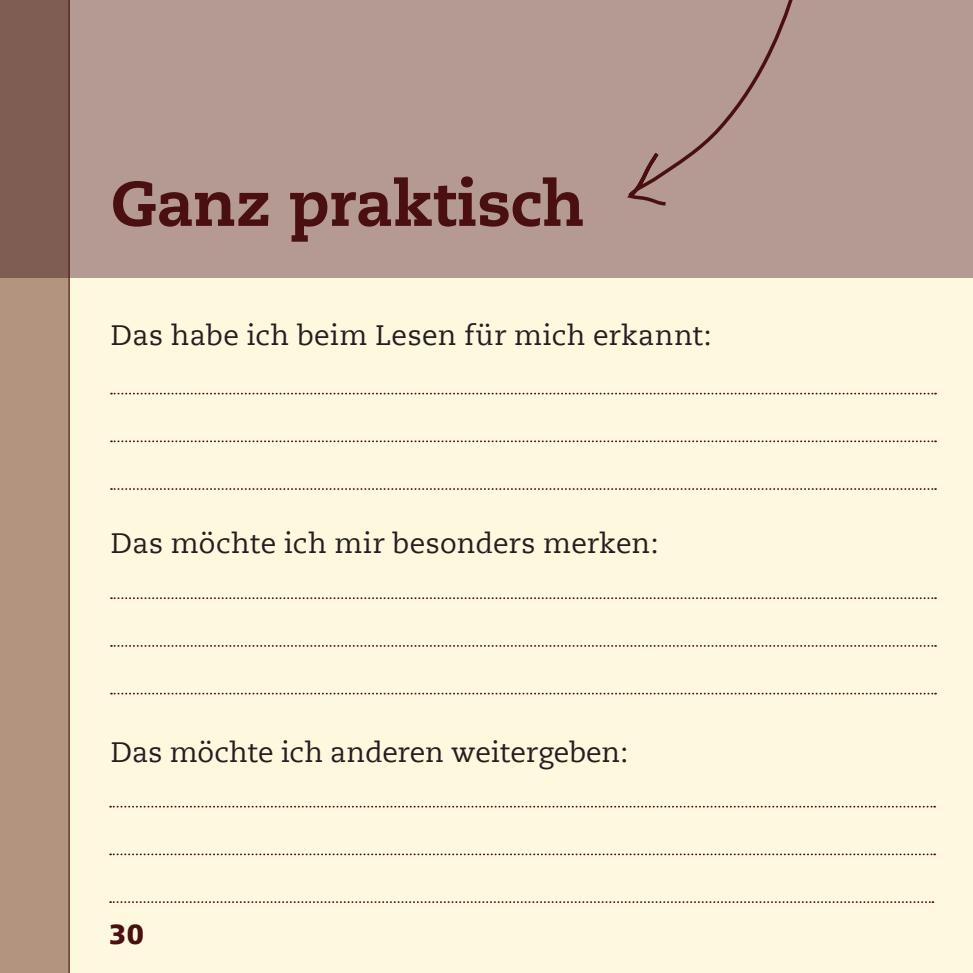
<style>
.page{position:relative;width:973px;height:973px;background:#fff}
.page>*{position:absolute;margin:0;border:0;box-sizing:border-box;transform-origin:0 0}
.Überschrift{font:800 63px "Caecilia LT";letter-spacing:-.005em;color:#4a0f10}
.Text_normal{font:28px "Caecilia LT";letter-spacing:.01em;color:#231f20}
.t1{font:900 28px "Frutiger LT";color:#4a0f10}
</style>
<div class="page">
<div style="left:0;top:0;width:972px;height:972px;background:#fef8de"></div>
<div style="left:0;top:0;width:972px;height:278px;background:#b49a92"></div>
<svg style="left:0;top:0;width:68px;height:972px;background:#a48472"></svg>
<hr style="left:68px;top:0;width:2px;height:972px;background:#4a0f10">
<svg style="left:627px;top:0;width:166px;height:206px"></svg>
<svg style="left:110px;top:805px;width:824px;height:2px"></svg>
<svg style="left:110px;top:853px;width:824px;height:2px"></svg>
<svg style="left:110px;top:901px;width:823px;height:1px"></svg>
<svg style="left:111px;top:392px;width:824px;height:2px"></svg>
<svg style="left:111px;top:440px;width:824px;height:2px"></svg>
<svg style="left:111px;top:488px;width:824px;height:2px"></svg>
<svg style="left:111px;top:597px;width:824px;height:2px"></svg>
<svg style="left:111px;top:645px;width:824px;height:1px"></svg>
<svg style="left:111px;top:692px;width:824px;height:2px"></svg>
<p class="Überschrift" style="left:111px;top:165px;width:475px">Ganz praktisch</p>
<p class="Text_normal" style="left:111px;top:318px;width:602px">Das habe ich beim Lesen für mich erkannt:</p>
<p class="Text_normal" style="left:111px;top:527px;width:549px">Das möchte ich mir besonders merken:</p>
<p class="Text_normal" style="left:111px;top:735px;width:518px">Das möchte ich anderen weitergeben:</p>
<p class="t1" style="left:109px;top:917px;width:36px">30</p>
</div>
